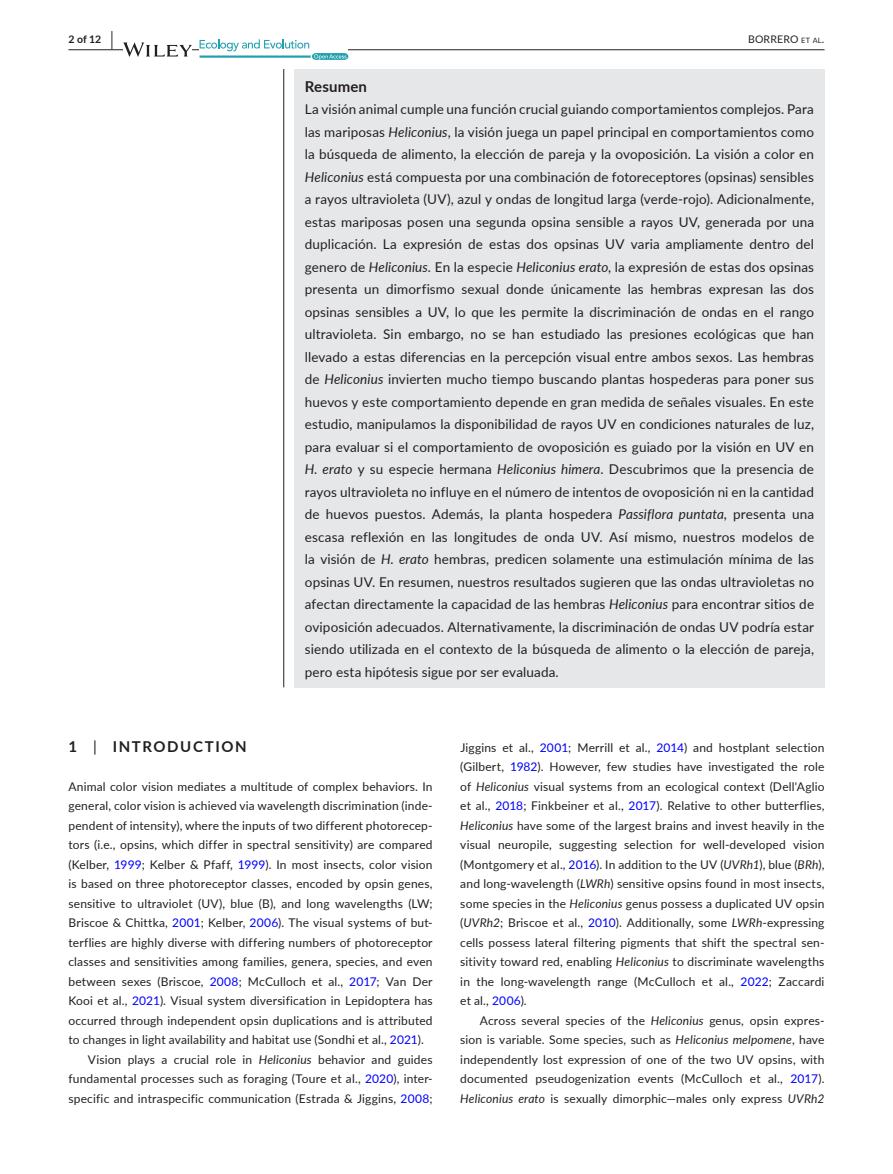
<style>
.page{position:relative;width:893px;height:1174px;background:#fff}
.page>*{position:absolute;margin:0;border:0;box-sizing:border-box;transform-origin:0 0}
.t1{font:700 15px "Lato";letter-spacing:.1em;color:#231f20}
.t2{font:700 15px "Lato";letter-spacing:.01em;color:#231f20}
.t3{font:13.5px/22.5px "Lato";letter-spacing:.01em;color:#231f20;text-align:justify}
.t4{font:12px/19.5px "Lato";letter-spacing:.015em;color:#231f20;text-align:justify}
.t5{font:10.5px "Lato";letter-spacing:.02em;color:#231f20}
.t6{font:700 10.5px "Lato";color:#231f20}
.s1{font-size:19.5px}
.s2{font-size:7.35px}
.s3{font-style:italic}
.s4{font-weight:400}
.s5{color:#00f}
</style>
<div class="page">
<hr style="left:68px;top:49px;width:756px;height:1px;background:#231f20">
<svg style="left:123px;top:42px;width:69px;height:15px"></svg>
<svg style="left:200px;top:39px;width:148px;height:21px"></svg>
<div style="left:294px;top:69px;width:530px;height:618px;background:#e6e7e9"></div>
<hr style="left:283px;top:69px;width:1px;height:618px;background:#231f20">
<p class="t6" style="left:68px;top:31px;width:46px">2 of 12 <span class="s1">|</span></p>
<p class="t5" style="left:748px;top:31px;width:78px">BORRERO <span class="s2">et al</span>.</p>
<p class="t2" style="left:305px;top:75px;width:64px">Resumen</p>
<p class="t3" style="left:305px;top:97px;width:511px">La visión animal cumple una función crucial guiando comportamientos complejos. Para las mariposas <span class="s3">Heliconius</span>, la visión juega un papel principal en comportamientos como la búsqueda de alimento, la elección de pareja y la ovoposición. La visión a color en <span class="s3">Heliconius</span> está compuesta por una combinación de fotoreceptores (opsinas) sensibles a rayos ultravioleta (UV), azul y ondas de longitud larga (verde-rojo). Adicionalmente, estas mariposas posen una segunda opsina sensible a rayos UV, generada por una duplicación. La expresión de estas dos opsinas UV varia ampliamente dentro del genero de <span class="s3">Heliconius.</span> En la especie <span class="s3">Heliconius erato</span>, la expresión de estas dos opsinas presenta un dimorfismo sexual donde únicamente las hembras expresan las dos opsinas sensibles a UV, lo que les permite la discriminación de ondas en el rango ultravioleta. Sin embargo, no se han estudiado las presiones ecológicas que han llevado a estas diferencias en la percepción visual entre ambos sexos. Las hembras de <span class="s3">Heliconius</span> invierten mucho tiempo buscando plantas hospederas para poner sus huevos y este comportamiento depende en gran medida de señales visuales. En este estudio, manipulamos la disponibilidad de rayos UV en condiciones naturales de luz, para evaluar si el comportamiento de ovoposición es guiado por la visión en UV en <span class="s3">H. erato</span> y su especie hermana <span class="s3">Heliconius himera</span>. Descubrimos que la presencia de rayos ultravioleta no influye en el número de intentos de ovoposición ni en la cantidad de huevos puestos. Además, la planta hospedera <span class="s3">Passiflora puntata</span>, presenta una escasa reflexión en las longitudes de onda UV. Así mismo, nuestros modelos de la visión de <span class="s3">H. erato</span> hembras, predicen solamente una estimulación mínima de las opsinas UV. En resumen, nuestros resultados sugieren que las ondas ultravioletas no afectan directamente la capacidad de las hembras <span class="s3">Heliconius</span> para encontrar sitios de oviposición adecuados. Alternativamente, la discriminación de ondas UV podría estar siendo utilizada en el contexto de la búsqueda de alimento o la elección de pareja, pero esta hipótesis sigue por ser evaluada.</p>
<p class="t1" style="left:68px;top:735px;width:180px">1 <span class="s4">|</span> INTRODUCTION</p>
<p class="t4" style="left:68px;top:776px;width:366px">Animal color vision mediates a multitude of complex behaviors. In</p>
<p class="t4" style="left:68px;top:795px;width:366px">general, color vision is achieved via wavelength discrimination (inde-</p>
<p class="t4" style="left:68px;top:815px;width:366px">pendent of intensity), where the inputs of two different photorecep-</p>
<p class="t4" style="left:68px;top:834px;width:366px">tors (i.e., opsins, which differ in spectral sensitivity) are compared</p>
<p class="t4" style="left:68px;top:854px;width:366px">(Kelber, <span class="s5">1999</span>; Kelber &amp; Pfaff, <span class="s5">1999</span>). In most insects, color vision</p>
<p class="t4" style="left:68px;top:873px;width:366px">is based on three photoreceptor classes, encoded by opsin genes,</p>
<p class="t4" style="left:68px;top:893px;width:366px">sensitive to ultraviolet (UV), blue (B), and long wavelengths (LW;</p>
<p class="t4" style="left:68px;top:912px;width:366px">Briscoe &amp; Chittka, <span class="s5">2001</span>; Kelber, <span class="s5">2006</span>). The visual systems of but-</p>
<p class="t4" style="left:68px;top:932px;width:366px">terflies are highly diverse with differing numbers of photoreceptor</p>
<p class="t4" style="left:68px;top:951px;width:366px">classes and sensitivities among families, genera, species, and even</p>
<p class="t4" style="left:68px;top:971px;width:366px">between sexes (Briscoe, <span class="s5">2008</span>; McCulloch et al., <span class="s5">2017</span>; Van Der</p>
<p class="t4" style="left:68px;top:990px;width:366px">Kooi et al., <span class="s5">2021</span>). Visual system diversification in Lepidoptera has</p>
<p class="t4" style="left:68px;top:1010px;width:366px">occurred through independent opsin duplications and is attributed</p>
<p class="t4" style="left:68px;top:1029px;width:357px">to changes in light availability and habitat use (Sondhi et al., <span class="s5">2021</span>).</p>
<p class="t4" style="left:88px;top:1049px;width:346px">Vision plays a crucial role in <span class="s3">Heliconius</span> behavior and guides</p>
<p class="t4" style="left:68px;top:1068px;width:366px">fundamental processes such as foraging (Toure et al., <span class="s5">2020</span>), inter-</p>
<p class="t4" style="left:68px;top:1088px;width:366px">specific and intraspecific communication (Estrada &amp; Jiggins, <span class="s5">2008</span>;</p>
<p class="t4" style="left:460px;top:737px;width:366px">Jiggins et al., <span class="s5">2001</span>; Merrill et al., <span class="s5">2014</span>) and hostplant selection (Gilbert, <span class="s5">1982</span>). However, few studies have investigated the role of <span class="s3">Heliconius</span> visual systems from an ecological context (Dell'Aglio et al., <span class="s5">2018</span>; Finkbeiner et al., <span class="s5">2017</span>). Relative to other butterflies, <span class="s3">Heliconius</span> have some of the largest brains and invest heavily in the visual neuropile, suggesting selection for well-developed vision (Montgomery et al., <span class="s5">2016</span>). In addition to the UV (<span class="s3">UVRh1</span>), blue (<span class="s3">BRh</span>), and long-wavelength (<span class="s3">LWRh</span>) sensitive opsins found in most insects, some species in the <span class="s3">Heliconius</span> genus possess a duplicated UV opsin (<span class="s3">UVRh2</span>; Briscoe et al., <span class="s5">2010</span>). Additionally, some <span class="s3">LWRh</span>-expressing cells possess lateral filtering pigments that shift the spectral sen&shy;sitivity toward red, enabling <span class="s3">Heliconius</span> to discriminate wavelengths in the long-wavelength range (McCulloch et al., <span class="s5">2022</span>; Zaccardi et al., <span class="s5">2006</span>).</p>
<p class="t4" style="left:460px;top:1010px;width:366px;text-indent:20px">Across several species of the <span class="s3">Heliconius</span> genus, opsin expres&shy;sion is variable. Some species, such as <span class="s3">Heliconius melpomene</span>, have independently lost expression of one of the two UV opsins, with documented pseudogenization events (McCulloch et al., <span class="s5">2017</span>).<br><span class="s3">Heliconius erato</span> is sexually dimorphic—males only express <span class="s3">UVRh2</span></p>
</div>
